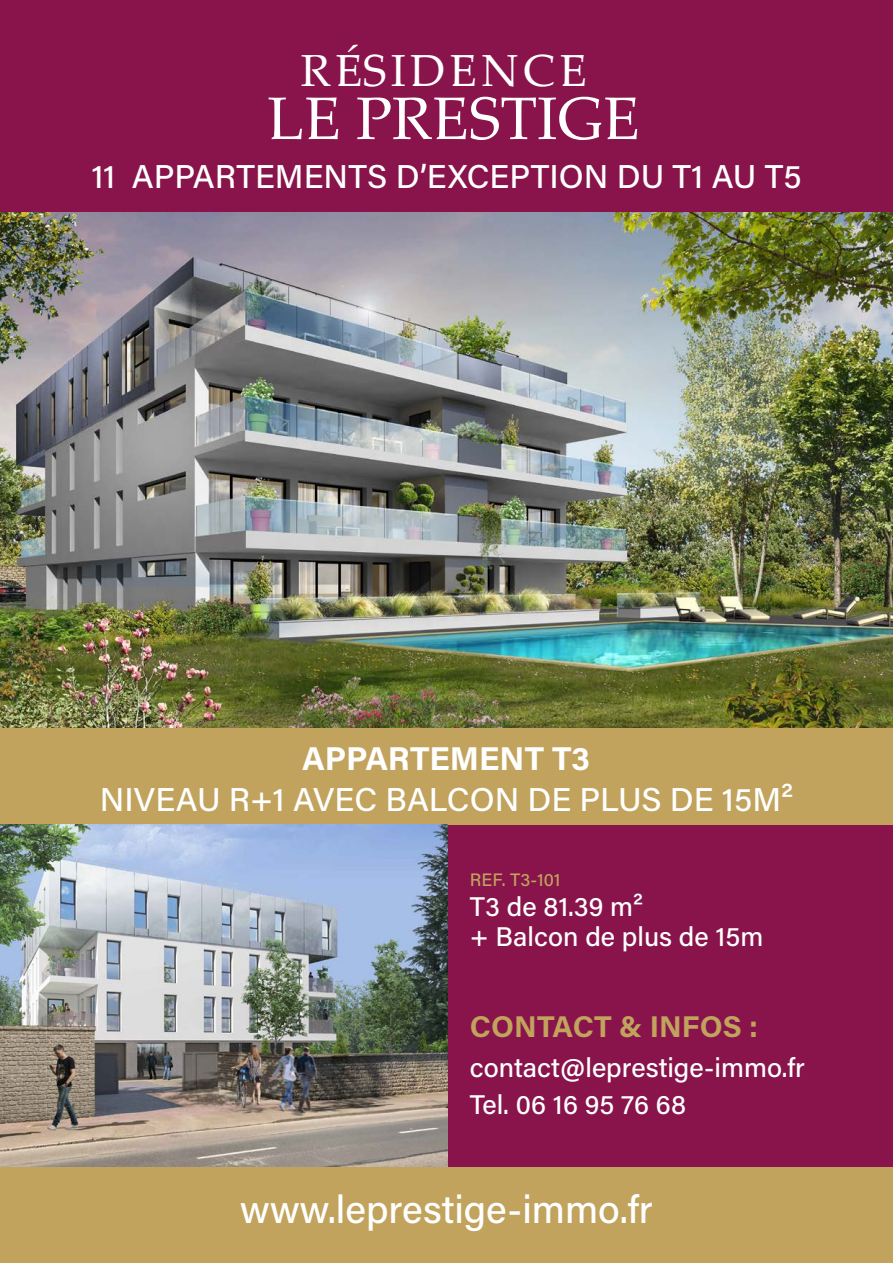
<style>
.page{position:relative;width:893px;height:1263px;background:#fff}
.page>*{position:absolute;margin:0;border:0;box-sizing:border-box;transform-origin:0 0}
.t1{font:60px "Palatino Linotype";color:#fff}
.t2{font:45px "Palatino Linotype";letter-spacing:.1em;color:#fff}
.t3{font:500 39px "Acumin Pro";color:#fff}
.t4{font:500 33px "Acumin Pro";color:#fff}
.t5{font:700 33px "Acumin Pro";color:#fff}
.t6{font:700 30px "Acumin Pro";color:#c1a35d}
.t7{font:500 27px/30px "Acumin Pro";color:#fff}
.t8{font:500 18px "Acumin Pro";color:#c1a35d}
</style>
<div class="page">
<div style="left:0;top:0;width:893px;height:1173px;background:#88144b"></div>
<img style="left:0;top:212px;width:893px;height:516px">
<div style="left:0;top:728px;width:893px;height:97px;background:#c1a35d"></div>
<img style="left:0;top:825px;width:447px;height:342px">
<div style="left:0;top:1167px;width:893px;height:96px;background:#c1a35d"></div>
<p class="t2" style="left:301px;top:39px;width:288px">RÉSIDENCE</p>
<p class="t1" style="left:267px;top:76px;width:374px">LE PRESTIGE</p>
<p class="t4" style="left:91px;top:153px;width:712px">11 APPARTEMENTS D’EXCEPTION DU T1 AU T5</p>
<p class="t5" style="left:302px;top:735px;width:289px">APPARTEMENT T3</p>
<p class="t4" style="left:100px;top:777px;width:695px">NIVEAU R+1 AVEC BALCON DE PLUS DE 15M²</p>
<p class="t8" style="left:470px;top:867px;width:92px">REF. T3-101</p>
<p class="t7" style="left:470px;top:890px;width:295px">T3 de 81.39 m²<br>+ Balcon de plus de 15m</p>
<p class="t6" style="left:470px;top:1005px;width:289px">CONTACT &amp; INFOS :</p>
<p class="t7" style="left:470px;top:1051px;width:337px">contact@leprestige-immo.fr</p>
<p class="t7" style="left:470px;top:1089px;width:218px">Tel. 06 16 95 76 68</p>
<p class="t3" style="left:240px;top:1182px;width:415px">www.leprestige-immo.fr</p>
</div>
